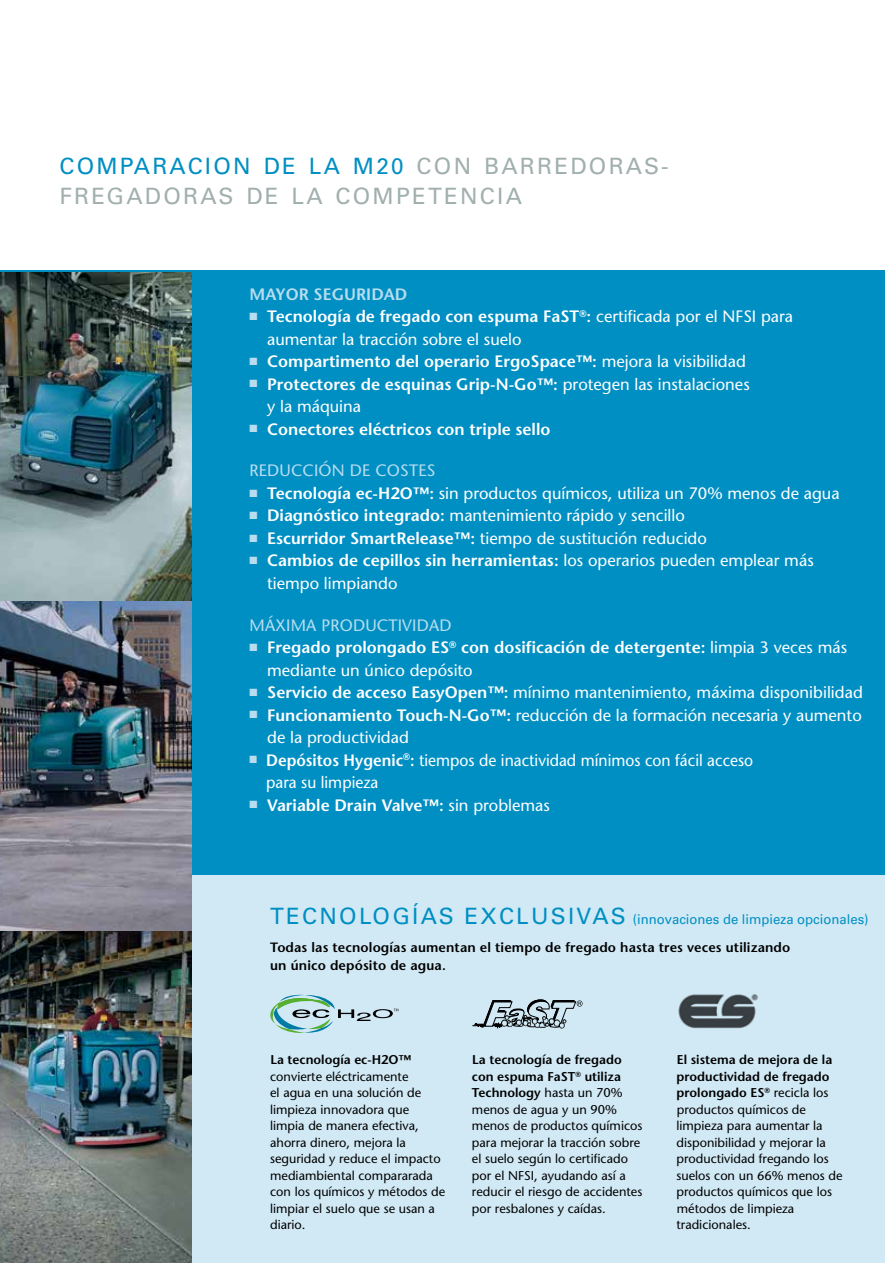
<style>
.page{position:relative;width:885px;height:1263px;background:#fff}
.page>*{position:absolute;margin:0;border:0;box-sizing:border-box;transform-origin:0 0}
.t1{font:22.5px/30px "Univers LT Std";letter-spacing:.1em;color:#a1afae}
.t2{font:500 16.5px/22.5px "Stone Sans Std";color:#fff}
.t3{font:600 16.5px/22.5px "Stone Sans Std";color:#fff}
.t4{font:500 16.5px/22.5px "Stone Sans Std";color:#fff;scale:.95 1}
.t5{font:500 16.5px "Stone Sans Std";letter-spacing:.01em;color:#b8ddef}
.t6{font:600 16.5px "Stone Sans Std";color:#b8ddef}
.t7{font:600 13.5px/18px "Stone Sans Std";letter-spacing:.01em;color:#000}
.t8{font:13.5px "Univers LT Std";color:#008fc3}
.t9{font:500 12.75px/16.5px "Stone Sans Std";color:#000}
.t10{font:600 12.75px "Stone Sans Std";color:#000}
.s1{color:#008fc3}
.s2{color:#b8ddef}
.s3{font-weight:600}
.s4{font-weight:500}
.s5{font-size:22.5px}
</style>
<div class="page">
<div style="left:0;top:271px;width:884px;height:992px;background:#008fc3"></div>
<div style="left:0;top:875px;width:884px;height:388px;background:#d1e9f5"></div>
<svg style="left:270px;top:995px;width:128px;height:38px"></svg>
<hr style="left:472px;top:1025px;width:31px;height:1px;background:#000">
<svg style="left:474px;top:999px;width:108px;height:29px"></svg>
<img style="left:678px;top:994px;width:79px;height:35px">
<img style="left:0;top:273px;width:191px;height:990px">
<h1 class="t1" style="left:59px;top:151px;width:610px"><span class="s1">COMPARACION DE LA M20</span> CON BARREDORAS-<br>FREGADORAS DE LA COMPETENCIA</h1>
<p class="t6" style="left:249px;top:284px;width:159px">MAYOR SEGURIDAD</p>
<p class="t2" style="left:267px;top:305px;width:527px;text-indent:-18px"><span class="s2">■</span> <span class="s3">Tecnología de fregado con espuma FaST</span><sup>®</sup><span class="s3">:</span> certificada por el NFSI para aumentar la tracción sobre el suelo</p>
<p class="t3" style="left:249px;top:350px;width:497px"><span class="s2">■</span> Compartimento del operario ErgoSpace™: <span class="s4">mejora la visibilidad</span></p>
<p class="t2" style="left:267px;top:373px;width:484px;text-indent:-18px"><span class="s2">■</span> <span class="s3">Protectores de esquinas Grip-N-Go™:</span> protegen las instalaciones y la máquina</p>
<p class="t3" style="left:249px;top:418px;width:302px"><span class="s2">■</span> Conectores eléctricos con triple sello</p>
<p class="t5" style="left:249px;top:461px;width:187px">REDUCCIÓN DE COSTES</p>
<p class="t2" style="left:249px;top:482px;width:591px"><span class="s2">■</span> <span class="s3">Tecnología ec-H2O™:</span> sin productos químicos, utiliza un 70% menos de agua</p>
<p class="t2" style="left:249px;top:504px;width:437px"><span class="s2">■</span> <span class="s3">Diagnóstico integrado:</span> mantenimiento rápido y sencillo</p>
<p class="t2" style="left:249px;top:527px;width:459px"><span class="s2">■</span> <span class="s3">Escurridor SmartRelease™:</span> tiempo de sustitución reducido</p>
<p class="t2" style="left:267px;top:549px;width:548px;text-indent:-18px"><span class="s2">■</span> <span class="s3">Cambios de cepillos sin herramientas:</span> los operarios pueden emplear más tiempo limpiando</p>
<p class="t5" style="left:249px;top:615px;width:203px">MÁXIMA PRODUCTIVIDAD</p>
<p class="t3" style="left:267px;top:636px;width:581px;text-indent:-18px"><span class="s2">■</span> Fregado prolongado ES<sup>®</sup> con dosificación de detergente: <span class="s4">limpia 3 veces más mediante un único depósito</span></p>
<p class="t2" style="left:249px;top:681px;width:614px"><span class="s2">■</span> <span class="s3">Servicio de acceso EasyOpen™:</span> mínimo mantenimiento, máxima disponibilidad</p>
<p class="t2" style="left:267px;top:704px;width:596px;text-indent:-18px"><span class="s2">■</span> <span class="s3">Funcionamiento Touch-N-Go™:</span> reducción de la formación necesaria y aumento de la productividad</p>
<p class="t4" style="left:266px;top:749px;width:514px;text-indent:-17px"><span class="s2">■</span> <span class="s3">Depósitos Hygenic</span><sup>®</sup><span class="s3">:</span> tiempos de inactividad mínimos con fácil acceso para su limpieza</p>
<p class="t3" style="left:249px;top:794px;width:302px"><span class="s2">■</span> Variable Drain Valve™: <span class="s4">sin problemas</span></p>
<p class="t8" style="left:270px;top:911px;width:600px"><span class="s5">TECNOLOGÍAS EXCLUSIVAS</span> (innovaciones de limpieza opcionales)</p>
<p class="t7" style="left:270px;top:938px;width:521px">Todas las tecnologías aumentan el tiempo de fregado hasta tres veces utilizando un único depósito de agua.</p>
<p class="t10" style="left:270px;top:1052px;width:142px">La tecnología ec-H2O™</p>
<p class="t9" style="left:270px;top:1068px;width:177px">convierte eléctricamente<br>el agua en una solución de limpieza innovadora que limpia de manera efectiva, ahorra dinero, mejora la seguridad y reduce el impacto mediambiental compararada con los químicos y métodos de limpiar el suelo que se usan a diario.</p>
<p class="t9" style="left:472px;top:1052px;width:172px"><span class="s3">La tecnología de fregado con espuma FaST</span><sup>®</sup> <span class="s3">utiliza<br>Technology</span> hasta un 70% menos de agua y un 90% menos de productos químicos para mejorar la tracción sobre el suelo según lo certificado por el NFSI, ayudando así a reducir el riesgo de accidentes por resbalones y caídas.</p>
<p class="t9" style="left:676px;top:1052px;width:168px"><span class="s3">El sistema de mejora de la productividad de fregado prolongado ES</span><sup>®</sup> recicla los productos químicos de limpieza para aumentar la disponibilidad y mejorar la productividad fregando los suelos con un 66% menos de productos químicos que los métodos de limpieza tradicionales.</p>
</div>
